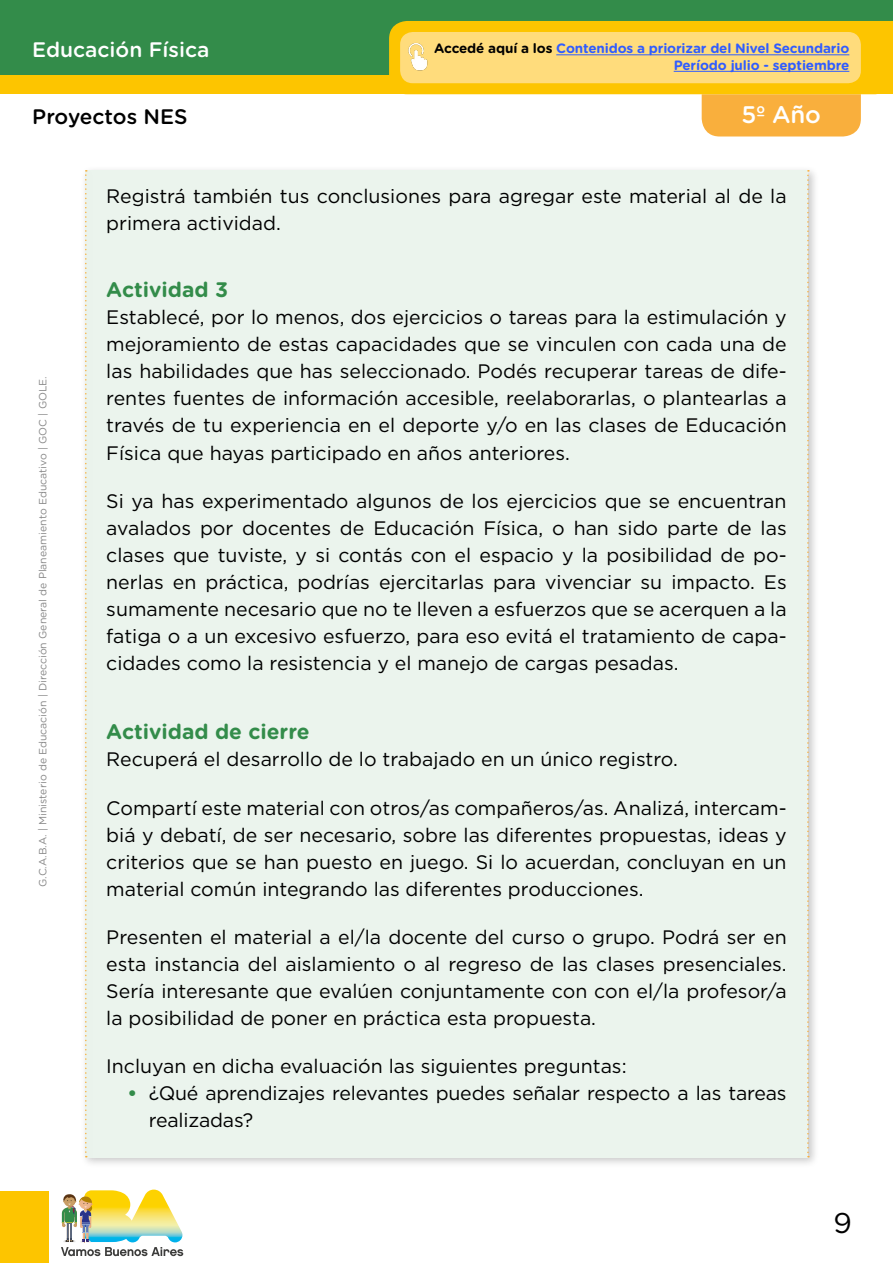
<style>
.page{position:relative;width:893px;height:1263px;background:#fff}
.page>*{position:absolute;margin:0;border:0;box-sizing:border-box;transform-origin:0 0}
.t1{font:28.5px "Gotham Rounded";color:#000}
.t2{font:500 24px "Gotham Rounded";color:#fff}
.t3{font:700 21px "Gotham Rounded";color:#338c4a}
.t4{font:500 21px "Gotham Rounded";color:#fff}
.t5{font:500 21px "Gotham Rounded";color:#000}
.t6{font:19.5px/27px "Gotham";color:#000;text-align:justify}
.t7{font:700 13.5px/16.5px "Gotham Rounded";letter-spacing:-.01em;color:#305cff;text-align:right}
.t8{font:10.5px "Gotham Rounded";color:#878787}
.s1{color:#000}
.s2{font-weight:700;color:#338c4a}
</style>
<div class="page">
<div style="left:0;top:0;width:893px;height:78px;background:#338c4a"></div>
<div style="left:0;top:1191px;width:48px;height:72px;background:#fdc500"></div>
<svg style="left:61px;top:1189px;width:122px;height:67px"></svg>
<div style="left:0;top:75px;width:893px;height:19px;background:#fdc500"></div>
<svg style="left:389px;top:21px;width:504px;height:115px"></svg>
<div style="left:400px;top:32px;width:461px;height:51px;background:#ffdc7c;border-radius:13px"></div>
<img style="left:400px;top:33px;width:28px;height:48px">
<hr style="left:556px;top:54px;width:293px;height:1px;background:#305cff">
<hr style="left:674px;top:71px;width:175px;height:1px;background:#305cff">
<div style="left:85px;top:170px;width:723px;height:987px;background:#ebf4ed"></div>
<div style="left:81px;top:166px;width:16px;height:1001px;background:#000;opacity:.22"></div>
<svg style="left:85px;top:170px;width:2px;height:987px"></svg>
<div style="left:803px;top:166px;width:16px;height:1001px;background:#000;opacity:.22"></div>
<svg style="left:807px;top:170px;width:2px;height:987px"></svg>
<p class="t4" style="left:32px;top:35px;width:179px">Educación Física</p>
<p class="t5" style="left:32px;top:101px;width:157px">Proyectos NES</p>
<p class="t7" style="left:434px;top:40px;width:417px"><span class="s1">Accedé aquí a los</span> Contenidos a priorizar del Nivel Secundario<br>Período julio - septiembre</p>
<p class="t2" style="left:741px;top:97px;width:81px">5º Año</p>
<p class="t8" style="left:36px;top:887px;width:512px;rotate:-90deg">G.C.A.B.A. | Ministerio de Educación | Dirección General de Planeamiento Educativo | GOC | GOLE.</p>
<p class="t6" style="left:106px;top:182px;width:682px">Registrá también tus conclusiones para agregar este material al de la primera actividad.</p>
<p class="t3" style="left:106px;top:275px;width:123px">Actividad 3</p>
<p class="t6" style="left:106px;top:304px;width:682px">Establecé, por lo menos, dos ejercicios o tareas para la estimulación y mejoramiento de estas capacidades que se vinculen con cada una de las habilidades que has seleccionado. Podés recuperar tareas de dife&shy;rentes fuentes de información accesible, reelaborarlas, o plantearlas a través de tu experiencia en el deporte y/o en las clases de Educación Física que hayas participado en años anteriores.</p>
<p class="t6" style="left:106px;top:487px;width:682px">Si ya has experimentado algunos de los ejercicios que se encuentran avalados por docentes de Educación Física, o han sido parte de las clases que tuviste, y si contás con el espacio y la posibilidad de po&shy;nerlas en práctica, podrías ejercitarlas para vivenciar su impacto. Es sumamente necesario que no te lleven a esfuerzos que se acerquen a la fatiga o a un excesivo esfuerzo, para eso evitá el tratamiento de capa&shy;cidades como la resistencia y el manejo de cargas pesadas.</p>
<p class="t3" style="left:106px;top:716px;width:205px">Actividad de cierre</p>
<p class="t6" style="left:106px;top:745px;width:573px">Recuperá el desarrollo de lo trabajado en un único registro.</p>
<p class="t6" style="left:106px;top:794px;width:682px">Compartí este material con otros/as compañeros/as. Analizá, intercam&shy;biá y debatí, de ser necesario, sobre las diferentes propuestas, ideas y criterios que se han puesto en juego. Si lo acuerdan, concluyan en un material común integrando las diferentes producciones.</p>
<p class="t6" style="left:106px;top:923px;width:682px">Presenten el material a el/la docente del curso o grupo. Podrá ser en esta instancia del aislamiento o al regreso de las clases presenciales.<br>Sería interesante que evalúen conjuntamente con con el/la profesor/a la posibilidad de poner en práctica esta propuesta.</p>
<p class="t6" style="left:106px;top:1052px;width:522px">Incluyan en dicha evaluación las siguientes preguntas:</p>
<p class="t6" style="left:149px;top:1079px;width:639px;text-indent:-21px"><span class="s2">•</span> ¿Qué aprendizajes relevantes puedes señalar respecto a las tareas realizadas?</p>
<h1 class="t1" style="left:833px;top:1203px;width:20px">9</h1>
</div>
